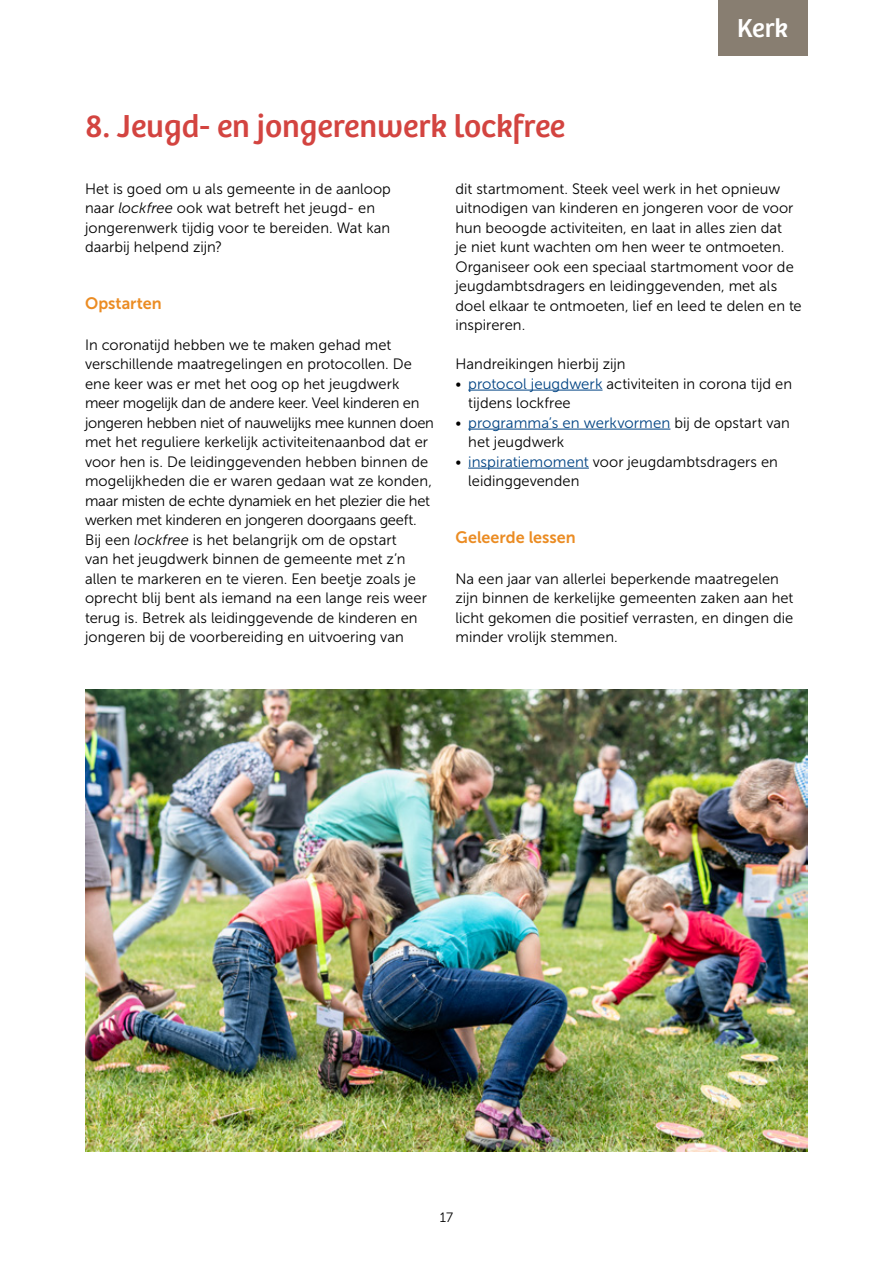
<style>
.page{position:relative;width:893px;height:1263px;background:#fff}
.page>*{position:absolute;margin:0;border:0;box-sizing:border-box;transform-origin:0 0}
.t1{font:33px "Bree";color:#d34440}
.t2{font:27px "Bree";color:#fff}
.t3{font:16.5px "Museo Sans 700";color:#eb8c23}
.t4{font:15px/19.5px "Museo Sans 300";letter-spacing:.005em;color:#000}
.t5{font:13.5px "Museo Sans 300";color:#000}
.s1{font-style:italic}
.s2{color:#004383}
</style>
<div class="page">
<div style="left:719px;top:0;width:89px;height:56px;background:#887e71"></div>
<hr style="left:468px;top:390px;width:134px;height:1px;background:#004383">
<hr style="left:468px;top:429px;width:202px;height:1px;background:#004383">
<hr style="left:468px;top:468px;width:121px;height:1px;background:#004383">
<img style="left:85px;top:690px;width:723px;height:461px">
<h2 class="t2" style="left:737px;top:12px;width:52px">Kerk</h2>
<h1 class="t1" style="left:85px;top:107px;width:482px">8. Jeugd- en jongerenwerk lockfree</h1>
<p class="t4" style="left:85px;top:179px;width:307px">Het is goed om u als gemeente in de aanloop naar <span class="s1">lockfree</span> ook wat betreft het jeugd- en jongerenwerk tijdig voor te bereiden. Wat kan daarbij helpend zijn?</p>
<p class="t4" style="left:455px;top:179px;width:348px">dit startmoment. Steek veel werk in het opnieuw uitnodigen van kinderen en jongeren voor de voor hun beoogde activiteiten, en laat in alles zien dat<br>je niet kunt wachten om hen weer te ontmoeten.<br>Organiseer ook een speciaal startmoment voor de jeugdambtsdragers en leidinggevenden, met als doel elkaar te ontmoeten, lief en leed te delen en te inspireren.</p>
<p class="t4" style="left:455px;top:354px;width:172px">Handreikingen hierbij zijn</p>
<p class="t4" style="left:468px;top:374px;width:325px;text-indent:-13px">• <span class="s2">protocol jeugdwerk</span> activiteiten in corona tijd en tijdens lockfree</p>
<p class="t4" style="left:468px;top:413px;width:323px;text-indent:-13px">• <span class="s2">programma’s en werkvormen</span> bij de opstart van het jeugdwerk</p>
<p class="t4" style="left:468px;top:452px;width:311px;text-indent:-13px">• <span class="s2">inspiratiemoment</span> voor jeugdambtsdragers en leidinggevenden</p>
<p class="t3" style="left:85px;top:294px;width:78px">Opstarten</p>
<p class="t4" style="left:85px;top:335px;width:350px">In coronatijd hebben we te maken gehad met verschillende maatregelingen en protocollen. De ene keer was er met het oog op het jeugdwerk meer mogelijk dan de andere keer. Veel kinderen en jongeren hebben niet of nauwelijks mee kunnen doen met het reguliere kerkelijk activiteitenaanbod dat er voor hen is. De leidinggevenden hebben binnen de mogelijkheden die er waren gedaan wat ze konden, maar misten de echte dynamiek en het plezier die het werken met kinderen en jongeren doorgaans geeft.<br>Bij een <span class="s1">lockfree</span> is het belangrijk om de opstart<br>van het jeugdwerk binnen de gemeente met z’n allen te markeren en te vieren. Een beetje zoals je oprecht blij bent als iemand na een lange reis weer terug is. Betrek als leidinggevende de kinderen en jongeren bij de voorbereiding en uitvoering van</p>
<p class="t3" style="left:455px;top:528px;width:122px">Geleerde lessen</p>
<p class="t4" style="left:455px;top:569px;width:339px">Na een jaar van allerlei beperkende maatregelen zijn binnen de kerkelijke gemeenten zaken aan het licht gekomen die positief verrasten, en dingen die minder vrolijk stemmen.</p>
<p class="t5" style="left:440px;top:1210px;width:15px">17</p>
</div>
